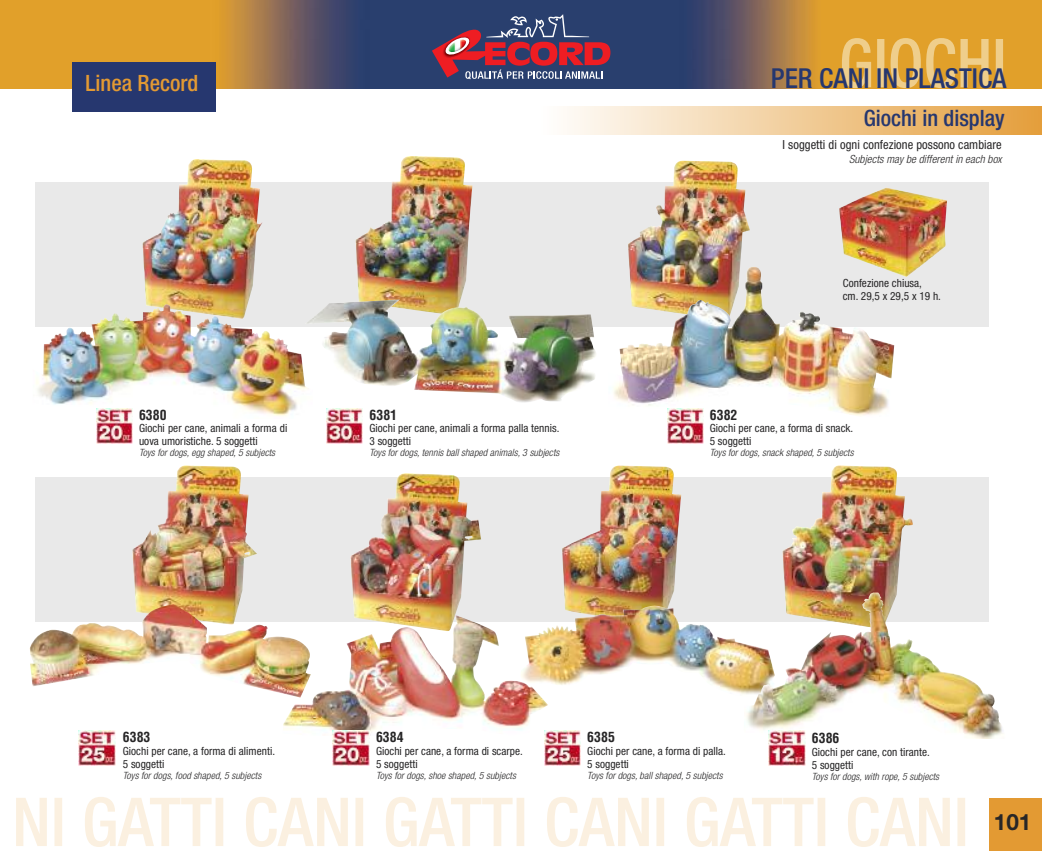
<style>
.page{position:relative;width:1042px;height:851px;background:#fff}
.page>*{position:absolute;margin:0;border:0;box-sizing:border-box;transform-origin:0 0}
.t1{font:500 condensed 27.5px "Helvetica Neue";color:#26376f}
.t2{font:500 condensed 22.5px "Helvetica Neue";color:#26376f}
.t3{font:500 condensed 22.5px "Helvetica Neue";color:#e39a33}
.t4{font:700 22.5px "Helvetica Neue";color:#272627}
.t5{font:700 condensed 13.75px "Helvetica";letter-spacing:.005em;color:#272627}
.t6{font:condensed 12.5px "Helvetica Neue";letter-spacing:.005em;color:#272627}
.t7{font:condensed 11.25px/12.8px "Helvetica Neue";letter-spacing:.005em;color:#272627}
.t8{font:italic 300 condensed 11.25px "Helvetica Neue";letter-spacing:.01em;color:#272627}
.t9{font:italic 300 condensed 10px "Helvetica Neue";letter-spacing:.01em;color:#272627}
</style>
<div class="page">
<div style="left:989px;top:797px;width:53px;height:53px;background:#e39a33"></div>
<svg style="left:16px;top:797px;width:889px;height:49px"></svg>
<img style="left:0;top:0;width:1042px;height:89px">
<img style="left:842px;top:38px;width:161px;height:50px">
<svg style="left:432px;top:14px;width:178px;height:65px;background:#6b4566"></svg>
<img style="left:448px;top:39px;width:18px;height:13px">
<div style="left:540px;top:106px;width:502px;height:29px;background:linear-gradient(to right,#fff,#e49e3b)"></div>
<div style="left:72px;top:62px;width:144px;height:50px;background:#26376f"></div>
<div style="left:35px;top:182px;width:954px;height:144px;background:#e9e9e9"></div>
<div style="left:35px;top:477px;width:954px;height:144px;background:#e9e9e9"></div>
<img style="left:143px;top:159px;width:119px;height:145px">
<img style="left:355px;top:156px;width:117px;height:143px">
<img style="left:628px;top:161px;width:122px;height:105px">
<img style="left:132px;top:465px;width:125px;height:139px">
<img style="left:350px;top:473px;width:131px;height:141px">
<img style="left:562px;top:465px;width:119px;height:140px">
<img style="left:545px;top:730px;width:36px;height:35px">
<img style="left:782px;top:465px;width:131px;height:127px">
<img style="left:839px;top:187px;width:108px;height:90px">
<img style="left:35px;top:304px;width:270px;height:112px">
<img style="left:305px;top:299px;width:292px;height:104px">
<img style="left:608px;top:266px;width:294px;height:150px">
<img style="left:30px;top:604px;width:253px;height:90px">
<img style="left:548px;top:605px;width:196px;height:89px">
<img style="left:744px;top:592px;width:259px;height:146px">
<img style="left:326px;top:408px;width:36px;height:35px">
<img style="left:96px;top:408px;width:36px;height:35px">
<img style="left:283px;top:614px;width:265px;height:121px">
<img style="left:333px;top:730px;width:36px;height:35px">
<img style="left:667px;top:408px;width:37px;height:35px">
<img style="left:79px;top:730px;width:36px;height:35px">
<img style="left:769px;top:730px;width:36px;height:35px">
<p class="t3" style="left:86px;top:75px;width:114px">Linea Record</p>
<p class="t5" style="left:139px;top:407px;width:29px">6380</p>
<p class="t7" style="left:139px;top:423px;width:150px">Giochi per cane, animali a forma di uova umoristiche. 5 soggetti</p>
<p class="t9" style="left:139px;top:449px;width:138px">Toys for dogs, egg shaped, 5 subjects</p>
<p class="t5" style="left:369px;top:407px;width:29px">6381</p>
<p class="t7" style="left:369px;top:423px;width:191px">Giochi per cane, animali a forma palla tennis.<br>3 soggetti</p>
<p class="t9" style="left:369px;top:449px;width:191px">Toys for dogs, tennis ball shaped animals, 3 subjects</p>
<p class="t1" style="left:771px;top:69px;width:237px">PER CANI IN PLASTICA</p>
<p class="t2" style="left:864px;top:110px;width:142px">Giochi in display</p>
<p class="t6" style="left:782px;top:140px;width:221px">I soggetti di ogni confezione possono cambiare</p>
<p class="t8" style="left:849px;top:154px;width:154px">Subjects may be different in each box</p>
<p class="t7" style="left:843px;top:277px;width:100px">Confezione chiusa,<br>cm. 29,5 x 29,5 x 19 h.</p>
<p class="t5" style="left:710px;top:407px;width:29px">6382</p>
<p class="t7" style="left:710px;top:423px;width:145px">Giochi per cane, a forma di snack.<br>5 soggetti</p>
<p class="t9" style="left:710px;top:449px;width:145px">Toys for dogs, snack shaped, 5 subjects</p>
<p class="t5" style="left:123px;top:729px;width:29px">6383</p>
<p class="t7" style="left:123px;top:745px;width:154px">Giochi per cane, a forma di alimenti.<br>5 soggetti</p>
<p class="t9" style="left:123px;top:771px;width:140px">Toys for dogs, food shaped, 5 subjects</p>
<p class="t5" style="left:376px;top:729px;width:29px">6384</p>
<p class="t7" style="left:376px;top:745px;width:148px">Giochi per cane, a forma di scarpe.<br>5 soggetti</p>
<p class="t9" style="left:376px;top:771px;width:141px">Toys for dogs, shoe shaped, 5 subjects</p>
<p class="t5" style="left:587px;top:729px;width:29px">6385</p>
<p class="t7" style="left:587px;top:745px;width:140px">Giochi per cane, a forma di palla.<br>5 soggetti</p>
<p class="t9" style="left:587px;top:771px;width:137px">Toys for dogs, ball shaped, 5 subjects</p>
<p class="t5" style="left:812px;top:730px;width:29px">6386</p>
<p class="t7" style="left:812px;top:746px;width:120px">Giochi per cane, con tirante.<br>5 soggetti</p>
<p class="t9" style="left:812px;top:772px;width:129px">Toys for dogs, with rope, 5 subjects</p>
<p class="t4" style="left:994px;top:808px;width:39px">101</p>
</div>
